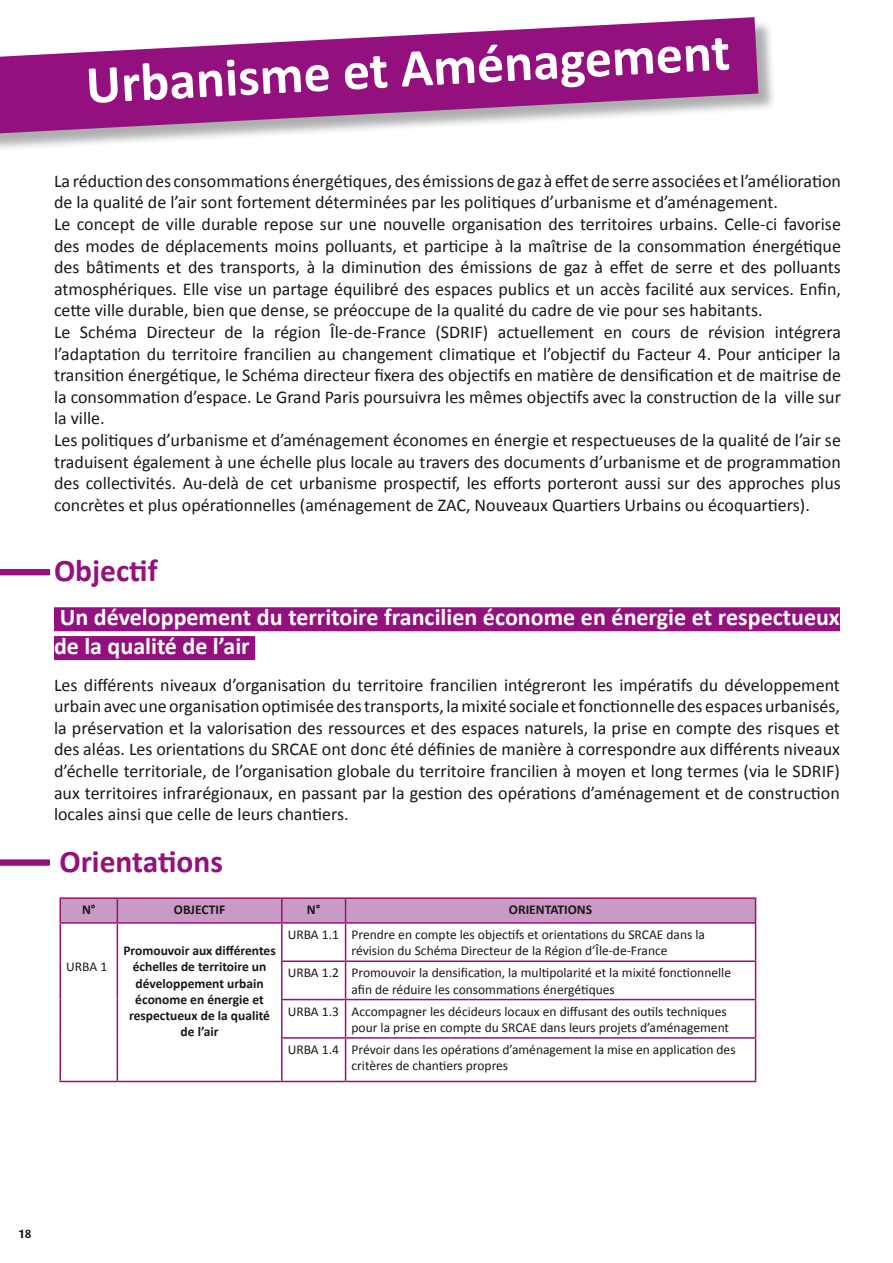
<style>
.page{position:relative;width:893px;height:1263px;background:#fff}
.page>*{position:absolute;margin:0;border:0;box-sizing:border-box;transform-origin:0 0}
.t1{font:700 54px "Calibri";color:#fff}
.t2{font:700 31.5px "Calibri";color:#94107e}
.t3{font:700 24px/28.8px "Calibri";color:#fff}
.t4{font:18px/21.6px "Calibri";color:#1a171c}
.t5{font:13.5px/16.2px "Calibri";color:#1a171c}
.t6{font:700 13.5px/16.2px "Calibri";color:#1a171c;text-align:center}
.t7{font:700 12px "Dax";color:#1a171c}
</style>
<div class="page">
<div style="left:54px;top:607px;width:786px;height:24px;background:#94107e"></div>
<div style="left:54px;top:636px;width:201px;height:24px;background:#94107e"></div>
<svg style="left:0;top:569px;width:50px;height:6px"></svg>
<svg style="left:0;top:859px;width:50px;height:7px"></svg>
<div style="left:0;top:19px;width:776px;height:136px;background:#1a171c;opacity:.35"></div>
<svg style="left:0;top:17px;width:758px;height:116px;fill:#94107e"></svg>
<hr style="left:117px;top:897px;width:165px;height:2px;background:#94107e">
<hr style="left:346px;top:897px;width:410px;height:2px;background:#94107e">
<hr style="left:60px;top:924px;width:1px;height:37px;background:#94107e">
<hr style="left:60px;top:961px;width:1px;height:38px;background:#94107e">
<hr style="left:60px;top:999px;width:1px;height:39px;background:#94107e">
<hr style="left:60px;top:1038px;width:1px;height:43px;background:#94107e">
<hr style="left:60px;top:1081px;width:57px;height:1px;background:#94107e">
<hr style="left:282px;top:1081px;width:64px;height:1px;background:#94107e">
<hr style="left:345px;top:1039px;width:1px;height:42px;background:#94107e">
<hr style="left:755px;top:1039px;width:1px;height:42px;background:#94107e">
<hr style="left:346px;top:1081px;width:410px;height:1px;background:#94107e">
<hr style="left:755px;top:1000px;width:1px;height:37px;background:#94107e">
<hr style="left:346px;top:1037px;width:410px;height:2px;background:#94107e">
<hr style="left:755px;top:962px;width:1px;height:37px;background:#94107e">
<hr style="left:346px;top:999px;width:410px;height:1px;background:#94107e">
<hr style="left:346px;top:922px;width:410px;height:2px;background:#94107e">
<hr style="left:755px;top:924px;width:1px;height:36px;background:#94107e">
<hr style="left:346px;top:960px;width:410px;height:2px;background:#94107e">
<hr style="left:345px;top:924px;width:1px;height:36px;background:#94107e">
<hr style="left:281px;top:960px;width:65px;height:2px;background:#94107e">
<hr style="left:345px;top:962px;width:1px;height:37px;background:#94107e">
<hr style="left:281px;top:999px;width:65px;height:1px;background:#94107e">
<hr style="left:345px;top:1000px;width:1px;height:37px;background:#94107e">
<hr style="left:281px;top:1037px;width:65px;height:2px;background:#94107e">
<hr style="left:117px;top:922px;width:165px;height:2px;background:#94107e">
<hr style="left:117px;top:924px;width:1px;height:37px;background:#94107e">
<hr style="left:281px;top:924px;width:2px;height:36px;background:#94107e">
<hr style="left:117px;top:961px;width:1px;height:38px;background:#94107e">
<hr style="left:281px;top:962px;width:2px;height:37px;background:#94107e">
<hr style="left:117px;top:999px;width:1px;height:39px;background:#94107e">
<hr style="left:281px;top:1000px;width:2px;height:37px;background:#94107e">
<hr style="left:117px;top:1038px;width:1px;height:43px;background:#94107e">
<hr style="left:281px;top:1039px;width:2px;height:42px;background:#94107e">
<hr style="left:117px;top:1081px;width:165px;height:1px;background:#94107e">
<hr style="left:282px;top:897px;width:64px;height:2px;background:#94107e">
<hr style="left:282px;top:922px;width:64px;height:2px;background:#94107e">
<hr style="left:60px;top:897px;width:57px;height:2px;background:#94107e">
<svg style="left:60px;top:898px;width:696px;height:25px;background:#c590bd"></svg>
<hr style="left:60px;top:922px;width:57px;height:2px;background:#94107e">
<h1 class="t1" style="left:84px;top:52px;width:646px;rotate:-3deg">Urbanisme et Aménagement</h1>
<p class="t4" style="left:54px;top:169px;width:788px">La réduction des consommations énergétiques, des émissions de gaz à effet de serre associées et l’amélioration de la qualité de l’air sont fortement déterminées par les politiques d’urbanisme et d’aménagement.<br>Le concept de ville durable repose sur une nouvelle organisation des territoires urbains. Celle-ci favorise des modes de déplacements moins polluants, et participe à la maîtrise de la consommation énergétique des bâtiments et des transports, à la diminution des émissions de gaz à effet de serre et des polluants atmosphériques. Elle vise un partage équilibré des espaces publics et un accès facilité aux services. Enfin, cette ville durable, bien que dense, se préoccupe de la qualité du cadre de vie pour ses habitants.<br>Le Schéma Directeur de la région Île-de-France (SDRIF) actuellement en cours de révision intégrera l’adaptation du territoire francilien au changement climatique et l’objectif du Facteur 4. Pour anticiper la transition énergétique, le Schéma directeur fixera des objectifs en matière de densification et de maitrise de la consommation d’espace. Le Grand Paris poursuivra les mêmes objectifs avec la construction de la ville sur la ville.<br>Les politiques d’urbanisme et d’aménagement économes en énergie et respectueuses de la qualité de l’air se traduisent également à une échelle plus locale au travers des documents d’urbanisme et de programmation des collectivités. Au-delà de cet urbanisme prospectif, les efforts porteront aussi sur des approches plus concrètes et plus opérationnelles (aménagement de ZAC, Nouveaux Quartiers Urbains ou écoquartiers).</p>
<h2 class="t2" style="left:54px;top:551px;width:105px">Objectif</h2>
<h3 class="t3" style="left:54px;top:602px;width:787px">Un développement du territoire francilien économe en énergie et respectueux de la qualité de l’air</h3>
<p class="t4" style="left:54px;top:673px;width:787px;text-align:justify">Les différents niveaux d’organisation du territoire francilien intégreront les impératifs du développement urbain avec une organisation optimisée des transports, la mixité sociale et fonctionnelle des espaces urbanisés, la préservation et la valorisation des ressources et des espaces naturels, la prise en compte des risques et des aléas. Les orientations du SRCAE ont donc été définies de manière à correspondre aux différents niveaux d’échelle territoriale, de l’organisation globale du territoire francilien à moyen et long termes (via le SDRIF) aux territoires infrarégionaux, en passant par la gestion des opérations d’aménagement et de construction locales ainsi que celle de leurs chantiers.</p>
<h2 class="t2" style="left:60px;top:842px;width:165px">Orientations</h2>
<p class="t6" style="left:82px;top:901px;width:15px">N°</p>
<p class="t6" style="left:174px;top:901px;width:53px">OBJECTIF</p>
<p class="t6" style="left:307px;top:901px;width:15px">N°</p>
<p class="t6" style="left:509px;top:901px;width:85px">ORIENTATIONS</p>
<p class="t5" style="left:66px;top:958px;width:42px">URBA 1</p>
<p class="t6" style="left:123px;top:942px;width:154px">Promouvoir aux différentes échelles de territoire un développement urbain économe en énergie et respectueux de la qualité de l’air</p>
<p class="t5" style="left:352px;top:926px;width:355px;text-indent:-64px">URBA 1.1 Prendre en compte les objectifs et orientations du SRCAE dans la révision du Schéma Directeur de la Région d’Île-de-France</p>
<p class="t5" style="left:352px;top:964px;width:381px;text-indent:-64px">URBA 1.2 Promouvoir la densification, la multipolarité et la mixité fonctionnelle afin de réduire les consommations énergétiques</p>
<p class="t5" style="left:288px;top:1002px;width:443px;text-align:right">URBA 1.3 Accompagner les décideurs locaux en diffusant des outils techniques pour la prise en compte du SRCAE dans leurs projets d’aménagement</p>
<p class="t5" style="left:352px;top:1041px;width:386px;text-indent:-64px">URBA 1.4 Prévoir dans les opérations d’aménagement la mise en application des critères de chantiers propres</p>
<p class="t7" style="left:18px;top:1227px;width:15px">18</p>
</div>
